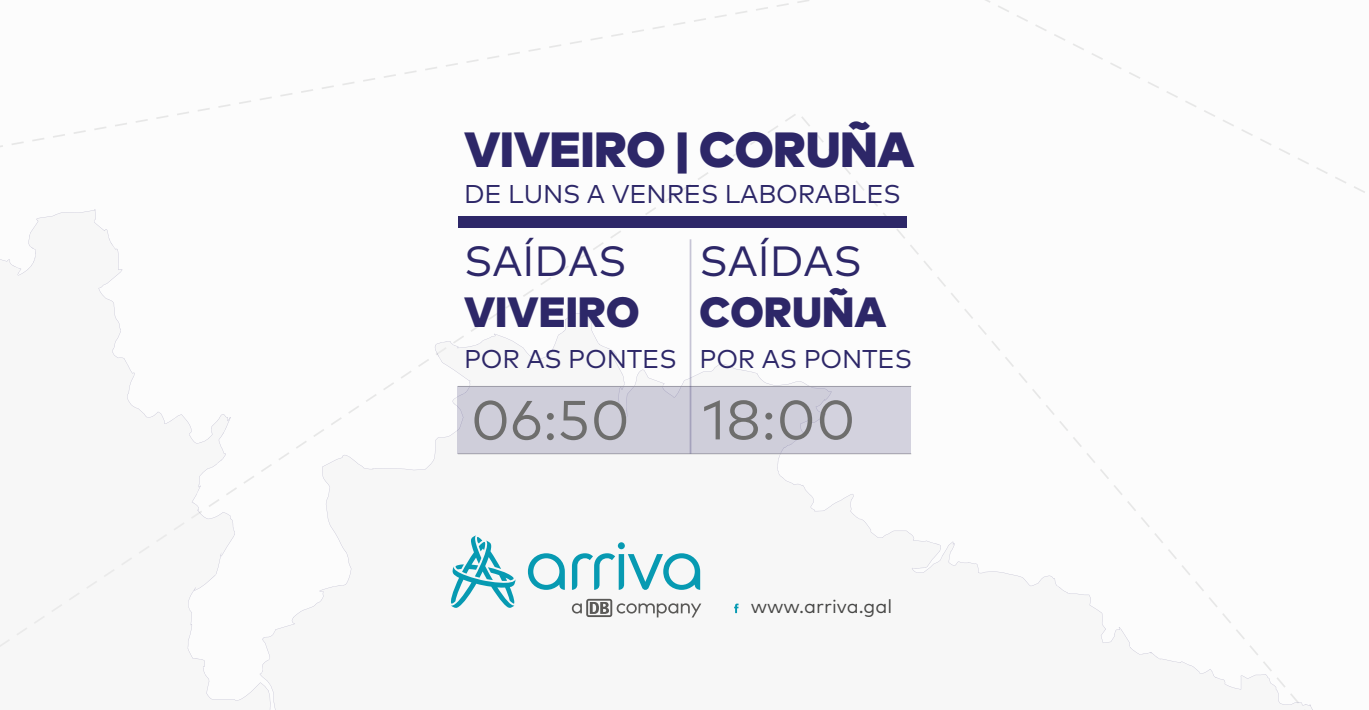
<style>
.page{position:relative;width:1369px;height:710px;background:#fff}
.page>*{position:absolute;margin:0;border:0;box-sizing:border-box;transform-origin:0 0}
.t1{font:55.3px "Mark Pro";letter-spacing:.01em;color:#6e6e6d}
.t2{font:900 49.35px "Mark Pro";letter-spacing:-.01em;color:#2d2768}
.t3{font:900 42.35px "Mark Pro";color:#2d2768}
.t4{font:42.35px "Mark Pro";color:#2d2768}
.t5{font:25.55px "Mark Pro";letter-spacing:-.005em;color:#2d2768}
.t6{font:19.25px "Mark Pro";color:#474746}
</style>
<div class="page">
<div style="left:0;top:0;width:1368px;height:710px;background:#f6f6f6"></div>
<div style="left:457px;top:386px;width:454px;height:68px;background:#cfceda"></div>
<div style="left:459px;top:216px;width:448px;height:12px;background:#2d2768"></div>
<hr style="left:689px;top:239px;width:2px;height:215px;background:#2d2768">
<svg style="left:626px;top:603px;width:10px;height:10px"></svg>
<svg style="left:638px;top:603px;width:63px;height:14px"></svg>
<svg style="left:572px;top:599px;width:53px;height:18px"></svg>
<svg style="left:528px;top:553px;width:37px;height:37px"></svg>
<svg style="left:572px;top:553px;width:128px;height:37px"></svg>
<div style="left:618px;top:542px;width:7px;height:7px;background:#079ab2;border-radius:50%"></div>
<svg style="left:451px;top:535px;width:64px;height:73px"></svg>
<svg style="left:734px;top:603px;width:4px;height:10px"></svg>
<h2 class="t2" style="left:464px;top:111px;width:452px">VIVEIRO | CORUÑA</h2>
<p class="t5" style="left:464px;top:174px;width:438px">DE LUNS A VENRES LABORABLES</p>
<h3 class="t4" style="left:464px;top:230px;width:164px">SAÍDAS</h3>
<h3 class="t3" style="left:464px;top:279px;width:177px">VIVEIRO</h3>
<h3 class="t4" style="left:699px;top:230px;width:164px">SAÍDAS</h3>
<h3 class="t3" style="left:699px;top:279px;width:188px">CORUÑA</h3>
<p class="t5" style="left:464px;top:340px;width:449px">POR AS PONTES POR AS PONTES</p>
<h1 class="t1" style="left:471px;top:379px;width:160px">06:50</h1>
<h1 class="t1" style="left:702px;top:378px;width:155px">18:00</h1>
<p class="t6" style="left:750px;top:592px;width:143px">www.arriva.gal</p>
</div>
